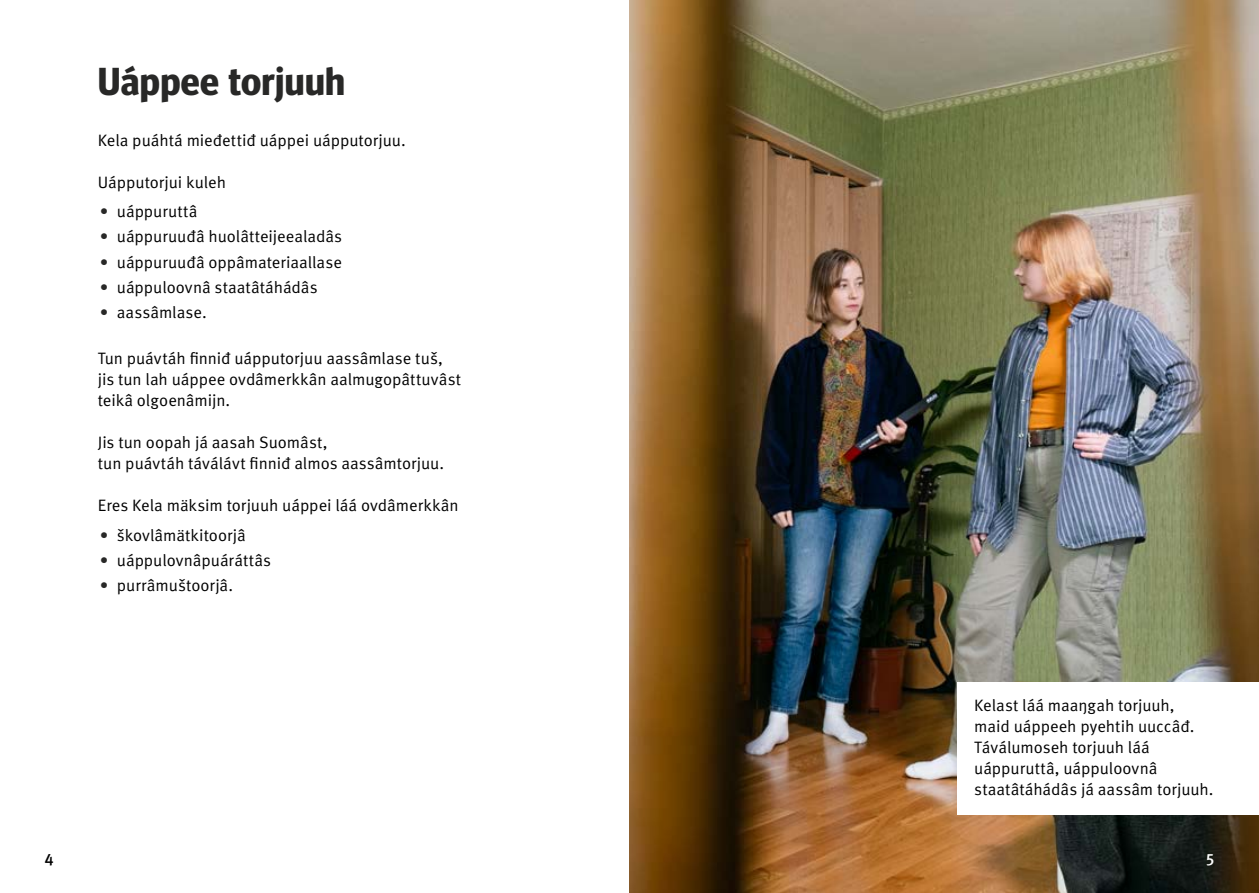
<style>
.page{position:relative;width:1259px;height:893px;background:#fff}
.page>*{position:absolute;margin:0;border:0;box-sizing:border-box;transform-origin:0 0}
.H1_otsikko{font:700 39px "Meta Headline Pro";letter-spacing:.01em;color:#282827}
.Body_copy{font:16.5px/21px "Meta Pro Norm";letter-spacing:-.005em;color:#000}
.Bulletpoints{font:16.5px "Meta Pro Norm";letter-spacing:-.005em;color:#000}
.t1{font:500 16.5px "Meta Pro";color:#000}
.t2{font:500 16.5px "Meta Pro";color:#fff}
.s1{color:#282827}
</style>
<div class="page">
<img style="left:629px;top:0;width:630px;height:893px">
<div style="left:957px;top:682px;width:302px;height:132px;background:#fff"></div>
<h1 class="H1_otsikko" style="left:98px;top:50px;width:249px">Uáppee torjuuh</h1>
<p class="Body_copy" style="left:98px;top:128px;width:309px">Kela puáhtá mieđettiđ uáppei uápputorjuu.</p>
<p class="Body_copy" style="left:98px;top:170px;width:130px">Uápputorjui kuleh</p>
<p class="Bulletpoints" style="left:100px;top:199px;width:99px"><span class="s1">•</span> uáppuruttâ</p>
<p class="Bulletpoints" style="left:100px;top:224px;width:244px"><span class="s1">•</span> uáppuruuđâ huolâtteijeealadâs</p>
<p class="Bulletpoints" style="left:100px;top:249px;width:243px"><span class="s1">•</span> uáppuruuđâ oppâmateriaallase</p>
<p class="Bulletpoints" style="left:100px;top:275px;width:219px"><span class="s1">•</span> uáppuloovnâ staatâtáhádâs</p>
<p class="Bulletpoints" style="left:100px;top:300px;width:108px"><span class="s1">•</span> aassâmlase.</p>
<p class="Body_copy" style="left:98px;top:347px;width:346px">Tun puávtáh finniđ uápputorjuu aassâmlase tuš,</p>
<p class="Body_copy" style="left:98px;top:368px;width:365px">jis tun lah uáppee ovdâmerkkân aalmugopâttuvâst</p>
<p class="Body_copy" style="left:98px;top:389px;width:134px">teikâ olgoenâmijn.</p>
<p class="Body_copy" style="left:98px;top:431px;width:231px">Jis tun oopah já aasah Suomâst,</p>
<p class="Body_copy" style="left:98px;top:452px;width:348px">tun puávtáh táválávt finniđ almos aassâmtorjuu.</p>
<p class="Body_copy" style="left:98px;top:494px;width:362px">Eres Kela mäksim torjuuh uáppei láá ovdâmerkkân</p>
<p class="Bulletpoints" style="left:100px;top:523px;width:147px"><span class="s1">•</span> škovlâmätkitoorjâ</p>
<p class="Bulletpoints" style="left:100px;top:548px;width:173px"><span class="s1">•</span> uáppulovnâpuáráttâs</p>
<p class="Bulletpoints" style="left:100px;top:573px;width:135px"><span class="s1">•</span> purrâmuštoorjâ.</p>
<p class="Body_copy" style="left:974px;top:694px;width:241px">Kelast láá maaŋgah torjuuh, maid uáppeeh pyehtih uuccâđ.<br>Táválumoseh torjuuh láá uáppuruttâ, uáppuloovnâ staatâtáhádâs já aassâm torjuuh.</p>
<p class="t1" style="left:44px;top:846px;width:11px">4</p>
<p class="t2" style="left:1206px;top:846px;width:10px">5</p>
</div>
